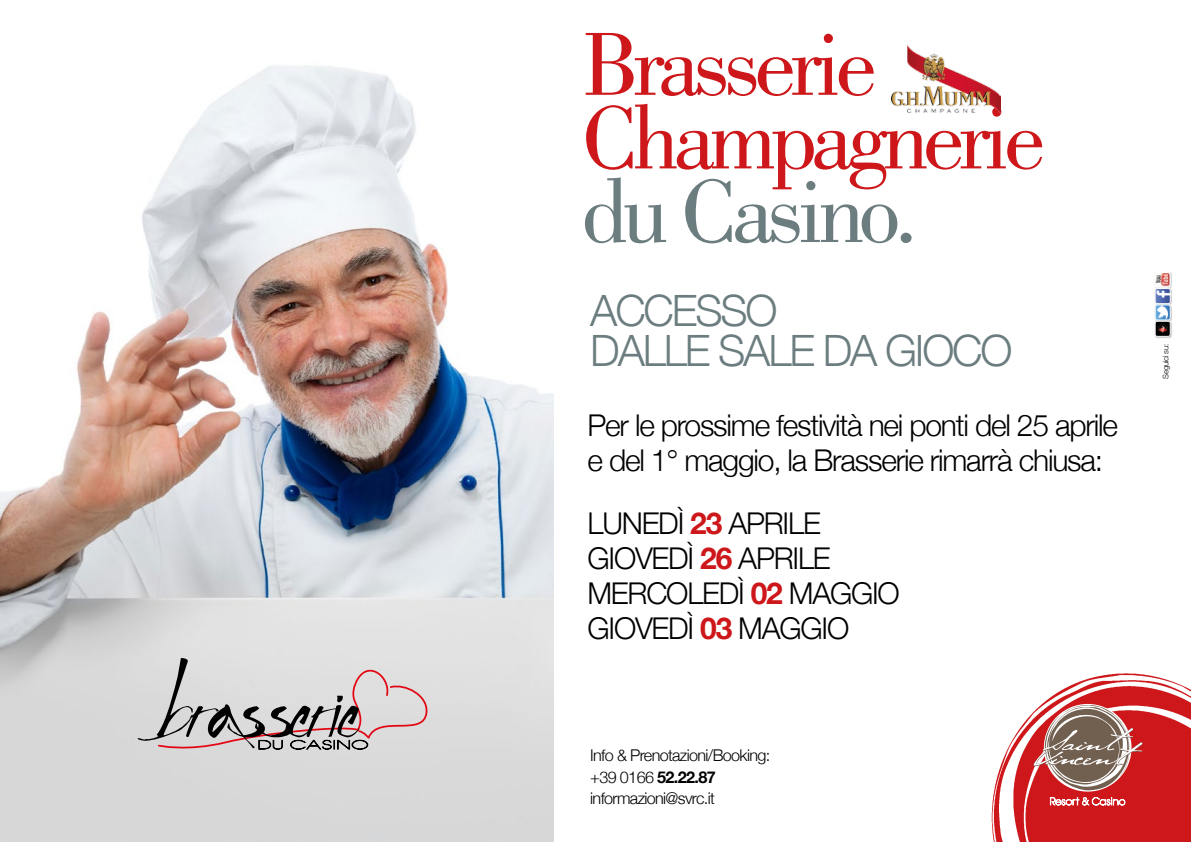
<style>
.page{position:relative;width:1191px;height:842px;background:#fff}
.page>*{position:absolute;margin:0;border:0;box-sizing:border-box;transform-origin:0 0}
.t1{font:92.6px/73.6px "Bodoni";letter-spacing:-.06em;color:#cd171a}
.t2{font:92.6px "Bodoni";letter-spacing:-.06em;color:#6c7d80}
.t3{font:300 43.2px/40px "Helvetica Neue";letter-spacing:-.05em;color:#6c7d80}
.t4{font:300 30px/35px "Helvetica Neue";letter-spacing:-.04em;color:#000}
.t5{font:300 16.2px/21.6px "Helvetica Neue";letter-spacing:-.04em;color:#000}
.t6{font:300 7.8px "Helvetica Neue LT Std";letter-spacing:-.025em;color:#000}
.s1{font-weight:700;color:#cd171a}
.s2{font-weight:700}
</style>
<div class="page">
<img style="left:991px;top:673px;width:200px;height:169px">
<div style="left:1154px;top:272px;width:18px;height:67px;background:#000;opacity:.3"></div>
<img style="left:1155px;top:272px;width:15px;height:65px">
<div style="left:1155px;top:321px;width:15px;height:16px;border:1px solid #fff;border-radius:2px"></div>
<div style="left:1155px;top:288px;width:15px;height:16px;border:1px solid #fff;border-radius:2px"></div>
<div style="left:1155px;top:305px;width:15px;height:15px;border:1px solid #fff;border-radius:2px"></div>
<div style="left:1155px;top:272px;width:15px;height:15px;border:1px solid #fff;border-radius:2px"></div>
<img style="left:0;top:66px;width:553px;height:776px">
<svg style="left:1050px;top:797px;width:75px;height:8px"></svg>
<svg style="left:1033px;top:704px;width:109px;height:87px;background:#af716b"></svg>
<svg style="left:138px;top:658px;width:289px;height:92px;background:#c6c0c1"></svg>
<img style="left:891px;top:44px;width:109px;height:70px">
<h1 class="t1" style="left:582px;top:29px;width:465px">Brasserie<br>Champagnerie</h1>
<h1 class="t2" style="left:582px;top:160px;width:337px">du Casino.</h1>
<h2 class="t3" style="left:590px;top:287px;width:424px">ACCESSO<br>DALLE SALE DA GIOCO</h2>
<p class="t4" style="left:587px;top:405px;width:532px">Per le prossime festività nei ponti del 25 aprile e del 1° maggio, la Brasserie rimarrà chiusa:</p>
<p class="t4" style="left:587px;top:504px;width:314px">LUNEDÌ <span class="s1">23</span> APRILE<br>GIOVEDÌ <span class="s1">26</span> APRILE<br>MERCOLEDÌ <span class="s1">02</span> MAGGIO<br>GIOVEDÌ <span class="s1">03</span> MAGGIO</p>
<p class="t5" style="left:590px;top:743px;width:181px">Info &amp; Prenotazioni/Booking: +39 0166 <span class="s2">52.22.87 </span>informazioni@svrc.it</p>
<p class="t6" style="left:1161px;top:379px;width:36px;rotate:-90deg">Seguici su:</p>
</div>
